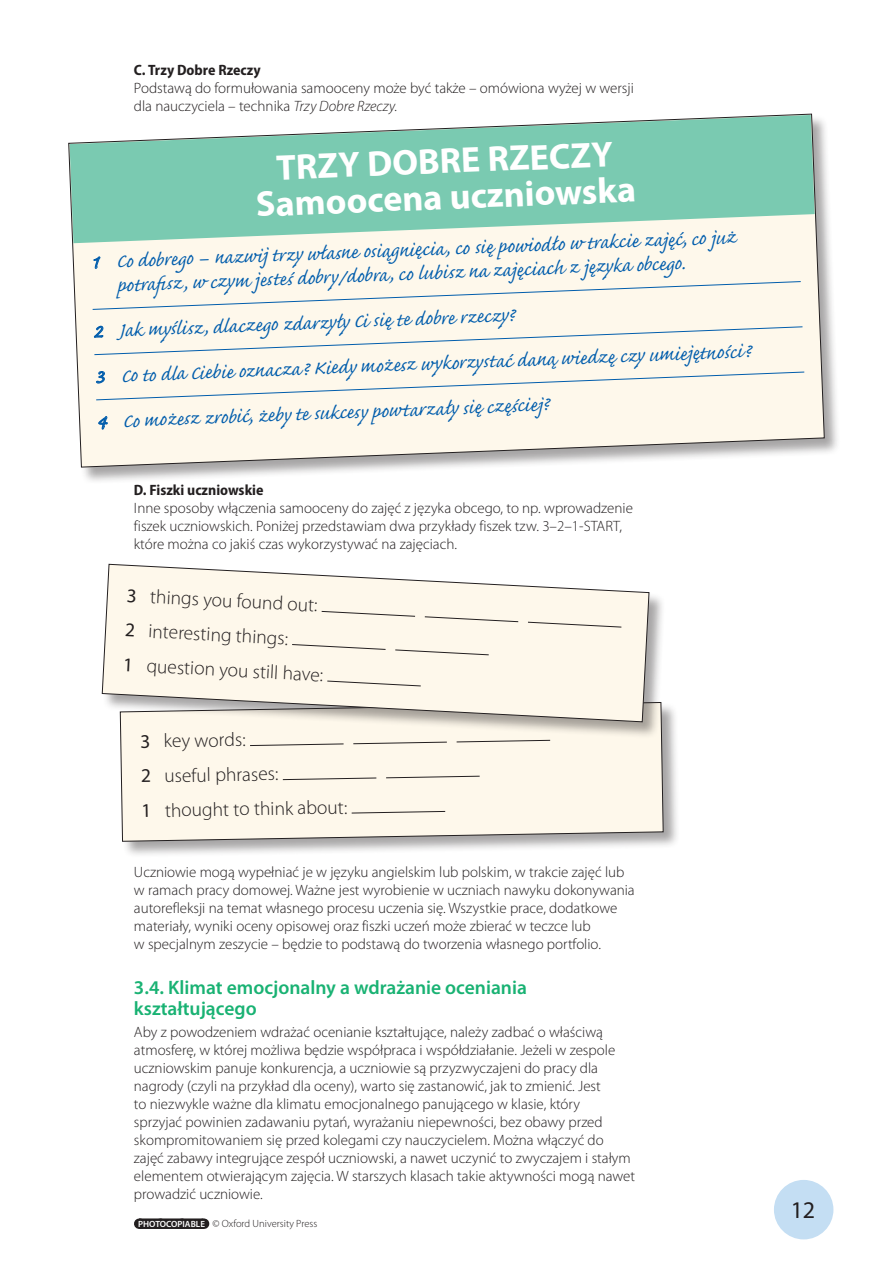
<style>
.page{position:relative;width:893px;height:1263px;background:#fff}
.page>*{position:absolute;margin:0;border:0;box-sizing:border-box;transform-origin:0 0}
.t1{font:700 36px/36px "Myriad Pro";color:#fff;text-align:center}
.t2{font:24px/45.2px "Caflisch Script Web Pro";color:#015dac}
.t3{font:24px "Myriad Pro";color:#231f20}
.t4{font:300 19.5px/34.7px "Myriad Pro";color:#231f20}
.t5{font:600 19.5px/21px "Myriad Pro";color:#19b273}
.t6{font:300 15px/18px "Myriad Pro";color:#231f20}
.t7{font:700 semi-condensed 15px "Myriad Pro";color:#231f20}
.t8{font:300 10.5px "Myriad Pro";color:#231f20}
.s1{font-style:italic}
.s2{font-weight:400}
.s3{font-weight:600;font-size:9px;color:#fff}
</style>
<div class="page">
<div style="left:774px;top:1180px;width:59px;height:59px;background:#c4def3;border-radius:50%"></div>
<div style="left:139px;top:1218px;width:64px;height:11px;background:#231f20"></div>
<div style="left:69px;top:114px;width:772px;height:370px;background:#231f20;opacity:.4"></div>
<svg style="left:68px;top:113px;width:757px;height:355px;background:#d3e6d8"></svg>
<div style="left:120px;top:702px;width:560px;height:156px;background:#231f20;opacity:.4"></div>
<svg style="left:120px;top:739px;width:544px;height:103px;background:#f5efe3"></svg>
<div style="left:102px;top:564px;width:564px;height:175px;background:#231f20;opacity:.4"></div>
<svg style="left:101px;top:563px;width:549px;height:160px;background:#f4efe4"></svg>
<p class="t7" style="left:134px;top:60px;width:128px">C. Trzy Dobre Rzeczy</p>
<p class="t6" style="left:134px;top:79px;width:501px">Podstawą do formułowania samooceny może być także – omówiona wyżej w wersji dla nauczyciela – technika <span class="s1">Trzy Dobre Rzeczy.</span></p>
<h1 class="t1" style="left:254px;top:148px;width:382px;rotate:-2deg">TRZY DOBRE RZECZY<br>Samoocena uczniowska</h1>
<h2 class="t2" style="left:116px;top:249px;width:621px;line-height:24.2px;text-indent:-26px;rotate:-2deg">1 Co dobrego – nazwij trzy własne osiągnięcia, co się powiodło w trakcie zajęć, co już potrafi sz, w czym jesteś dobry/dobra, co lubisz na zajęciach z języka obcego.</h2>
<h2 class="t2" style="left:93px;top:309px;width:658px;rotate:-2deg">2 Jak myślisz, dlaczego zdarzyły Ci się te dobre rzeczy?<br>3 Co to dla Ciebie oznacza? Kiedy możesz wykorzystać daną wiedzę czy umiejętności?<br>4 Co możesz zrobić, żeby te sukcesy powtarzały się częściej?</h2>
<p class="t7" style="left:134px;top:480px;width:131px">D. Fiszki uczniowskie</p>
<p class="t6" style="left:134px;top:498px;width:500px">Inne sposoby włączenia samooceny do zajęć z języka obcego, to np. wprowadzenie fiszek uczniowskich. Poniżej przedstawiam dwa przykłady fiszek tzw. 3–2–1-START, które można co jakiś czas wykorzystywać na zajęciach.</p>
<h3 class="t4" style="left:128px;top:578px;width:202px;rotate:3deg"><span class="s2">3</span> things you found out:<br><span class="s2">2</span> interesting things:<br><span class="s2">1</span> question you still have:</h3>
<h3 class="t4" style="left:140px;top:724px;width:207px;rotate:-1deg"><span class="s2">3</span> key words:<br><span class="s2">2</span> useful phrases:<br><span class="s2">1</span> thought to think about:</h3>
<p class="t6" style="left:134px;top:863px;width:502px">Uczniowie mogą wypełniać je w języku angielskim lub polskim, w trakcie zajęć lub w ramach pracy domowej. Ważne jest wyrobienie w uczniach nawyku dokonywania autorefleksji na temat własnego procesu uczenia się. Wszystkie prace, dodatkowe materiały, wyniki oceny opisowej oraz fiszki uczeń może zbierać w teczce lub<br>w specjalnym zeszycie – będzie to podstawą do tworzenia własnego portfolio.</p>
<h3 class="t5" style="left:134px;top:976px;width:395px">3.4. Klimat emocjonalny a wdrażanie oceniania kształtującego</h3>
<p class="t6" style="left:134px;top:1023px;width:503px">Aby z powodzeniem wdrażać ocenianie kształtujące, należy zadbać o właściwą atmosferę, w której możliwa będzie współpraca i współdziałanie. Jeżeli w zespole uczniowskim panuje konkurencja, a uczniowie są przyzwyczajeni do pracy dla nagrody (czyli na przykład dla oceny), warto się zastanowić, jak to zmienić. Jest<br>to niezwykle ważne dla klimatu emocjonalnego panującego w klasie, który<br>sprzyjać powinien zadawaniu pytań, wyrażaniu niepewności, bez obawy przed skompromitowaniem się przed kolegami czy nauczycielem. Można włączyć do zajęć zabawy integrujące zespół uczniowski, a nawet uczynić to zwyczajem i stałym elementem otwierającym zajęcia. W starszych klasach takie aktywności mogą nawet prowadzić uczniowie.</p>
<p class="t8" style="left:138px;top:1217px;width:181px"><span class="s3">PHOTOCOPIABLE</span> © Oxford University Press</p>
<h2 class="t3" style="left:791px;top:1195px;width:26px">12</h2>
</div>
